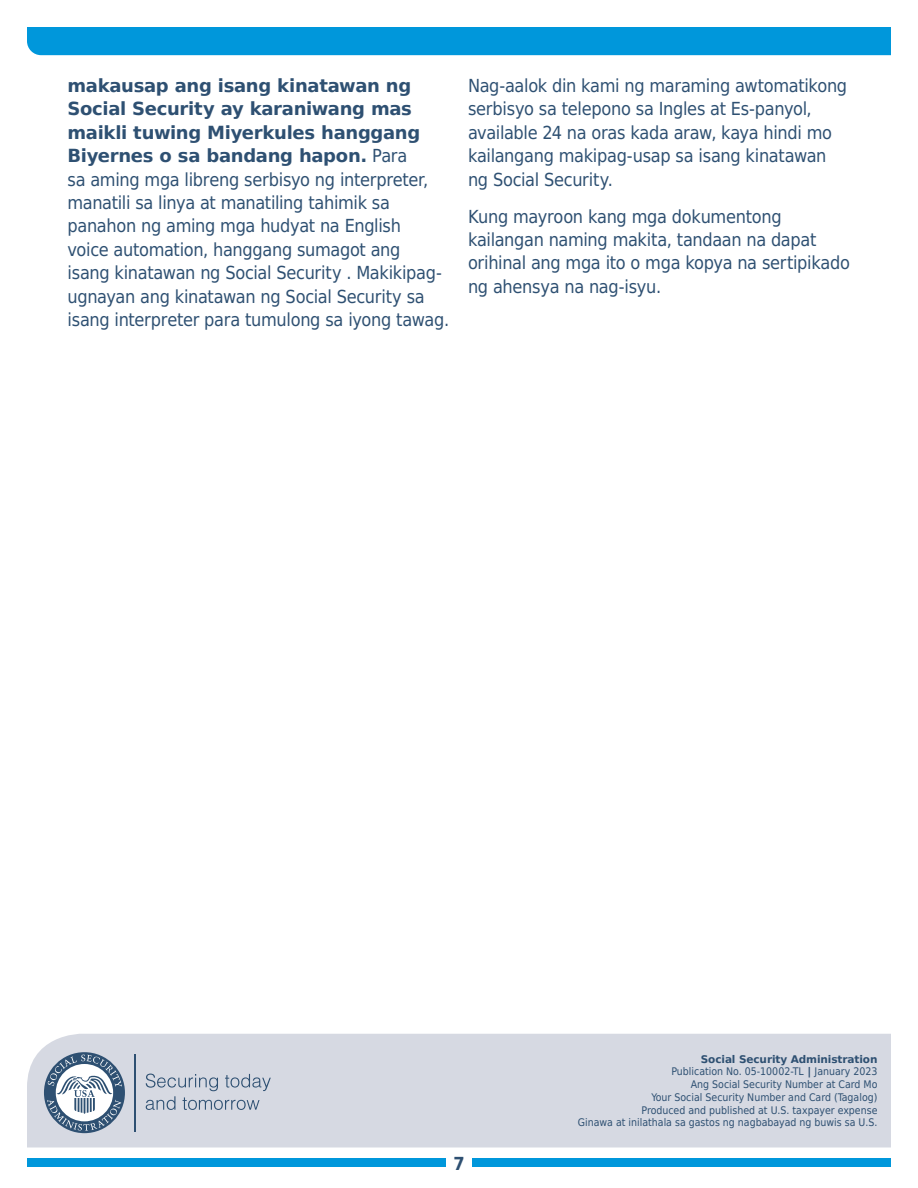
<style>
.page{position:relative;width:918px;height:1188px;background:#fff}
.page>*{position:absolute;margin:0;border:0;box-sizing:border-box;transform-origin:0 0}
.t1{font:18px/23.4px "DejaVu Sans Condensed";letter-spacing:-.02em;color:#2e5072}
.t2{font:700 18px "DejaVu Sans Condensed";color:#2e5072}
.t3{font:10.5px/12.8px "DejaVu Sans Condensed";color:#2e5072;text-align:right}
.s1{font-family:"DejaVu Sans";font-weight:700}
</style>
<div class="page">
<div style="left:27px;top:1159px;width:419px;height:8px;background:#0097db"></div>
<div style="left:472px;top:1159px;width:419px;height:8px;background:#0097db"></div>
<div style="left:27px;top:1034px;width:864px;height:113px;background:#d6d9e2"></div>
<div style="left:27px;top:27px;width:864px;height:28px;background:#0097db"></div>
<div style="left:44px;top:1052px;width:81px;height:81px;background:#2e5072;border-radius:50%"></div>
<svg style="left:47px;top:1055px;width:75px;height:76px"></svg>
<hr style="left:135px;top:1054px;width:1px;height:77px;background:#2e5072">
<svg style="left:146px;top:1074px;width:125px;height:36px;background:#bbc3d0"></svg>
<p class="t1" style="left:68px;top:74px;width:383px"><span class="s1">makausap ang isang kinatawan ng Social Security ay karaniwang mas maikli tuwing Miyerkules hanggang Biyernes o sa bandang hapon.</span> Para<br>sa aming mga libreng serbisyo ng interpreter, manatili sa linya at manatiling tahimik sa panahon ng aming mga hudyat na English<br>voice automation, hanggang sumagot ang<br>isang kinatawan ng Social Security . Makikipag&shy;ugnayan ang kinatawan ng Social Security sa isang interpreter para tumulong sa iyong tawag.</p>
<p class="t1" style="left:468px;top:74px;width:381px">Nag-aalok din kami ng maraming awtomatikong serbisyo sa telepono sa Ingles at Es-panyol, available 24 na oras kada araw, kaya hindi mo kailangang makipag-usap sa isang kinatawan ng Social Security.</p>
<p class="t1" style="left:468px;top:204px;width:384px">Kung mayroon kang mga dokumentong kailangan naming makita, tandaan na dapat orihinal ang mga ito o mga kopya na sertipikado ng ahensya na nag-isyu.</p>
<p class="t2" style="left:453px;top:1148px;width:13px">7</p>
<p class="t3" style="left:578px;top:1052px;width:301px"><span class="s1">Social Security Administration<br></span>Publication No. 05-10002-TL <span class="s1">|</span> January 2023<br>Ang Social Security Number at Card Mo<br>Your Social Security Number and Card (Tagalog)<br>Produced and published at U.S. taxpayer expense<br>Ginawa at inilathala sa gastos ng nagbabayad ng buwis sa U.S.</p>
</div>
